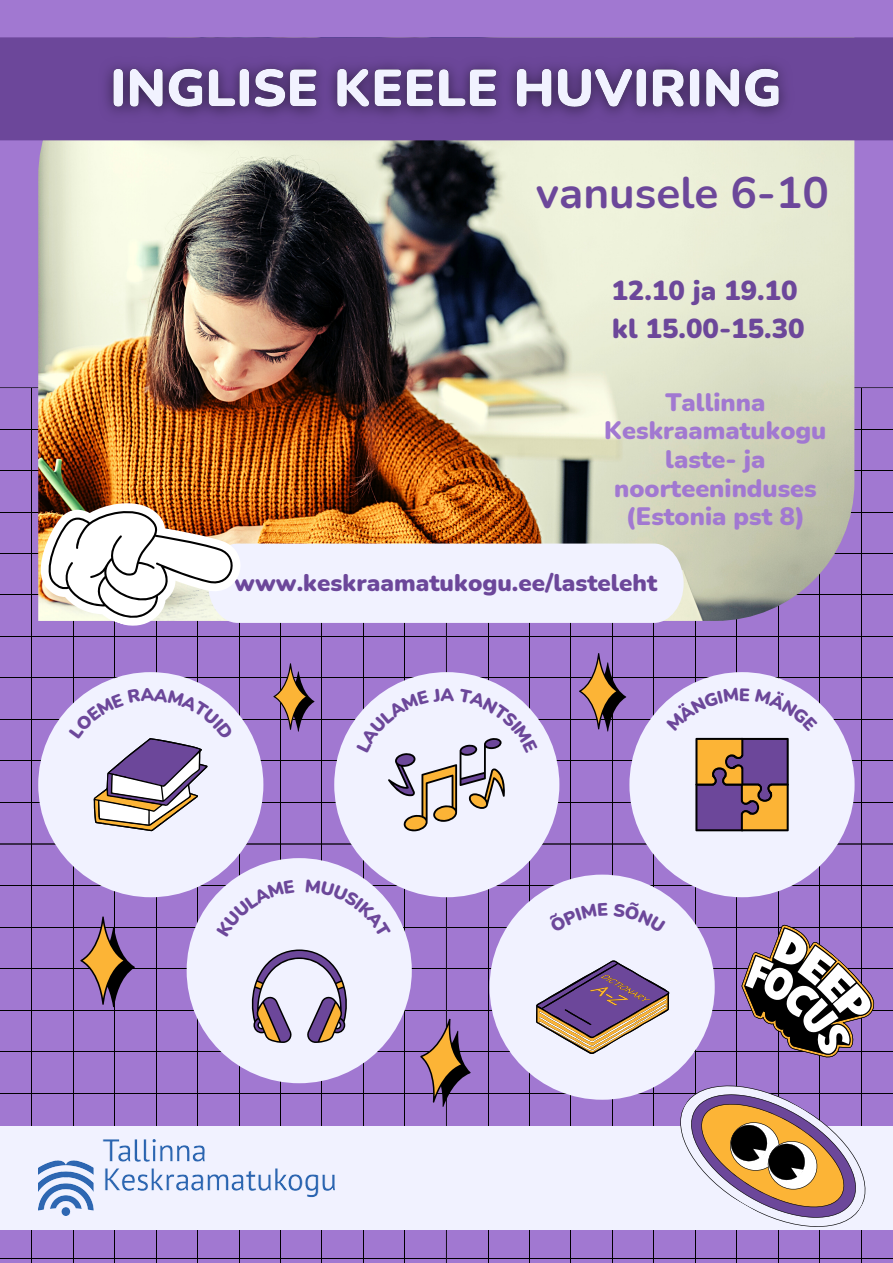
<style>
.page{position:relative;width:893px;height:1263px;background:#a178d1}
.page>*{position:absolute;margin:0;border:0;box-sizing:border-box;transform-origin:0 0}
.t1{font:700 44.17px "Nunito";color:#6c479a}
.t2{font:900 27.53px/38.2px "Nunito";color:#6c479a}
.t3{font:900 25.2px/28.7px "Nunito";color:#a178d1;text-align:center}
.t4{font:900 24px "Nunito";color:#6c479a}
.t5{font:900 18px "Nunito";color:#6c479a}
</style>
<div class="page">
<hr style="left:0;top:802px;width:446px;height:1px;background:#000">
<hr style="left:0;top:760px;width:446px;height:1px;background:#000">
<hr style="left:0;top:719px;width:446px;height:1px;background:#000">
<hr style="left:0;top:677px;width:446px;height:1px;background:#000">
<hr style="left:0;top:636px;width:446px;height:1px;background:#000">
<hr style="left:0;top:595px;width:446px;height:1px;background:#000">
<hr style="left:0;top:553px;width:446px;height:1px;background:#000">
<hr style="left:0;top:512px;width:446px;height:1px;background:#000">
<hr style="left:0;top:470px;width:446px;height:1px;background:#000">
<hr style="left:0;top:429px;width:446px;height:1px;background:#000">
<hr style="left:322px;top:388px;width:1px;height:455px;background:#000">
<hr style="left:280px;top:388px;width:1px;height:455px;background:#000">
<hr style="left:31px;top:388px;width:1px;height:455px;background:#000">
<svg style="left:542px;top:387px;width:351px;height:457px"></svg>
<hr style="left:446px;top:802px;width:447px;height:1px;background:#000">
<hr style="left:446px;top:760px;width:447px;height:1px;background:#000">
<hr style="left:446px;top:719px;width:447px;height:1px;background:#000">
<hr style="left:446px;top:677px;width:447px;height:1px;background:#000">
<hr style="left:446px;top:636px;width:447px;height:1px;background:#000">
<hr style="left:446px;top:595px;width:447px;height:1px;background:#000">
<hr style="left:446px;top:553px;width:447px;height:1px;background:#000">
<hr style="left:446px;top:512px;width:447px;height:1px;background:#000">
<hr style="left:446px;top:470px;width:447px;height:1px;background:#000">
<hr style="left:446px;top:429px;width:447px;height:1px;background:#000">
<hr style="left:860px;top:388px;width:1px;height:455px;background:#000">
<hr style="left:819px;top:388px;width:1px;height:455px;background:#000">
<hr style="left:612px;top:388px;width:1px;height:455px;background:#000">
<hr style="left:570px;top:388px;width:1px;height:455px;background:#000">
<img style="left:38px;top:140px;width:816px;height:481px">
<hr style="left:0;top:1258px;width:446px;height:1px;background:#000">
<hr style="left:0;top:1093px;width:446px;height:1px;background:#000">
<hr style="left:0;top:1051px;width:446px;height:1px;background:#000">
<hr style="left:0;top:1010px;width:446px;height:1px;background:#000">
<hr style="left:0;top:968px;width:446px;height:1px;background:#000">
<hr style="left:0;top:927px;width:446px;height:1px;background:#000">
<hr style="left:0;top:885px;width:446px;height:1px;background:#000">
<hr style="left:404px;top:844px;width:1px;height:419px;background:#000">
<hr style="left:363px;top:844px;width:1px;height:419px;background:#000">
<hr style="left:322px;top:844px;width:1px;height:419px;background:#000">
<hr style="left:280px;top:844px;width:1px;height:419px;background:#000">
<hr style="left:239px;top:844px;width:1px;height:419px;background:#000">
<hr style="left:197px;top:844px;width:1px;height:419px;background:#000">
<hr style="left:156px;top:844px;width:1px;height:419px;background:#000">
<hr style="left:114px;top:844px;width:1px;height:419px;background:#000">
<hr style="left:73px;top:844px;width:1px;height:419px;background:#000">
<hr style="left:31px;top:844px;width:1px;height:419px;background:#000">
<hr style="left:446px;top:1258px;width:447px;height:1px;background:#000">
<hr style="left:446px;top:1093px;width:447px;height:1px;background:#000">
<hr style="left:446px;top:1051px;width:447px;height:1px;background:#000">
<hr style="left:446px;top:1010px;width:447px;height:1px;background:#000">
<hr style="left:446px;top:968px;width:447px;height:1px;background:#000">
<hr style="left:446px;top:927px;width:447px;height:1px;background:#000">
<hr style="left:446px;top:885px;width:447px;height:1px;background:#000">
<hr style="left:860px;top:844px;width:1px;height:419px;background:#000">
<hr style="left:819px;top:844px;width:1px;height:419px;background:#000">
<hr style="left:778px;top:844px;width:1px;height:419px;background:#000">
<hr style="left:736px;top:844px;width:1px;height:419px;background:#000">
<hr style="left:695px;top:844px;width:1px;height:419px;background:#000">
<hr style="left:653px;top:844px;width:1px;height:419px;background:#000">
<hr style="left:612px;top:844px;width:1px;height:419px;background:#000">
<hr style="left:570px;top:844px;width:1px;height:419px;background:#000">
<hr style="left:529px;top:844px;width:1px;height:419px;background:#000">
<hr style="left:488px;top:844px;width:1px;height:419px;background:#000">
<div style="left:38px;top:672px;width:225px;height:225px;background:#f1f2ff;border-radius:50%"></div>
<div style="left:334px;top:672px;width:225px;height:225px;background:#f1f2ff;border-radius:50%"></div>
<div style="left:187px;top:858px;width:225px;height:225px;background:#f1f2ff;border-radius:50%"></div>
<div style="left:629px;top:672px;width:225px;height:225px;background:#f1f2ff;border-radius:50%"></div>
<div style="left:489px;top:874px;width:226px;height:226px;background:#f1f2ff;border-radius:50%"></div>
<svg style="left:251px;top:949px;width:96px;height:94px"></svg>
<div style="left:0;top:1126px;width:893px;height:104px;background:#f1f2ff"></div>
<svg style="left:420px;top:1014px;width:51px;height:97px"></svg>
<svg style="left:80px;top:916px;width:55px;height:91px"></svg>
<img style="left:39px;top:1140px;width:295px;height:76px">
<div style="left:0;top:37px;width:893px;height:103px;background:#6c479a"></div>
<img style="left:89px;top:37px;width:713px;height:111px">
<svg style="left:216px;top:879px;width:18px;height:16px"></svg>
<svg style="left:364px;top:879px;width:27px;height:27px"></svg>
<svg style="left:29px;top:478px;width:789px;height:353px"></svg>
<svg style="left:536px;top:900px;width:339px;height:343px"></svg>
<h1 class="t1" style="left:536px;top:163px;width:295px">vanusele 6-10</h1>
<p class="t2" style="left:611px;top:272px;width:195px">12.10 ja 19.10 kl 15.00-15.30</p>
<p class="t3" style="left:604px;top:388px;width:224px">Tallinna<br>Keskraamatukogu laste- ja noorteeninduses (Estonia pst 8)</p>
<p class="t4" style="left:234px;top:566px;width:424px">www.keskraamatukogu.ee/lasteleht</p>
<p class="t5" style="left:440px;top:682px;width:15px">A</p>
</div>
